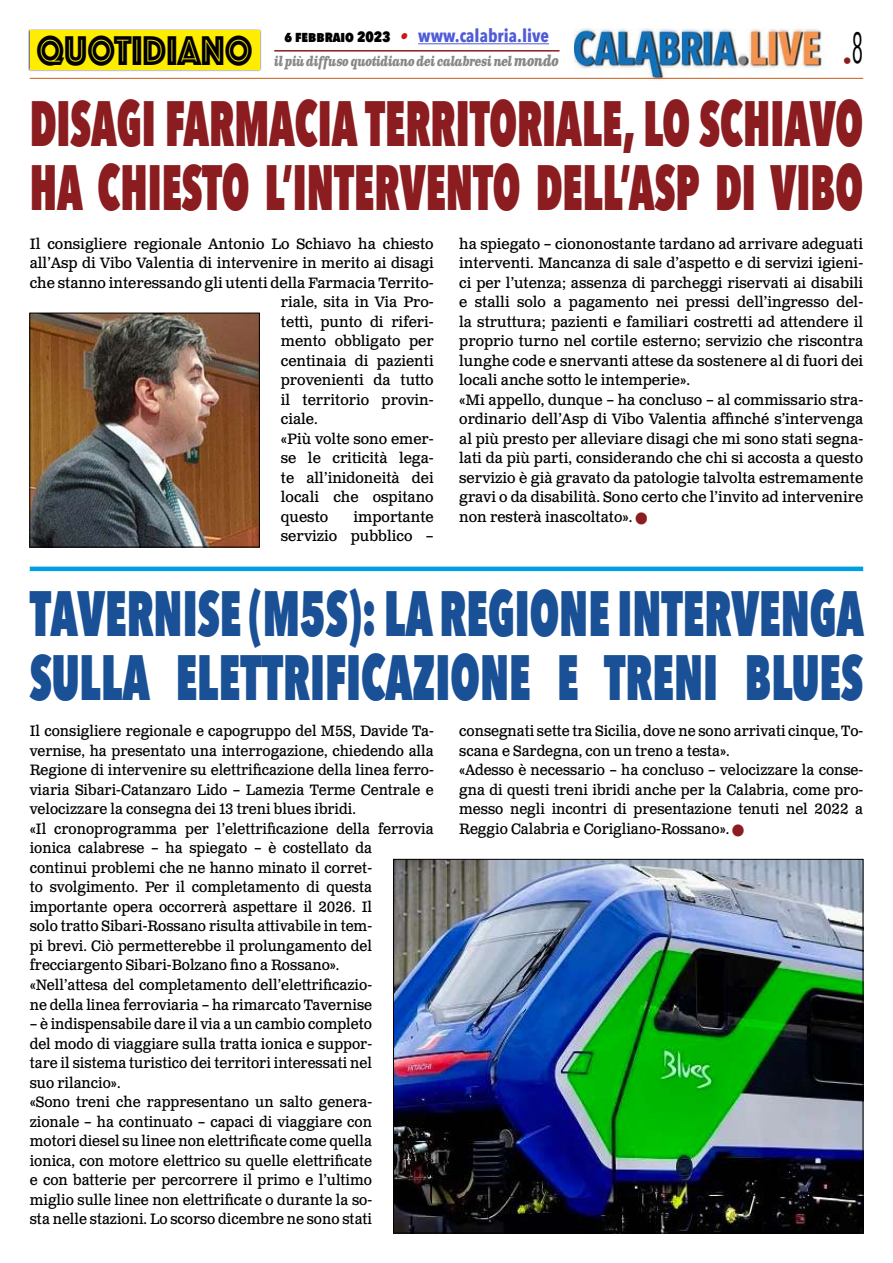
<style>
.page{position:relative;width:893px;height:1263px;background:#fff}
.page>*{position:absolute;margin:0;border:0;box-sizing:border-box;transform-origin:0 0}
.t1{font:800 63.9px/64.5px "Avenir Next Condensed";color:#8b1c1f;scale:.68 1}
.t2{font:800 63.9px/64.5px "Avenir Next Condensed";color:#195096;scale:.72 1}
.t3{font:43.2px "Phosphate Inline";color:#000;scale:.87 1}
.t4{font:700 18px "Avenir Next Condensed";color:#4f5cd6}
.t5{font:18px "Avenir Next Condensed";color:#8b1c1f}
.t6{font:15px/19.5px "Clarendon Text Pro";color:#000;scale:.93 1}
.t7{font:15px/19.5px "Clarendon Text Pro";color:#000;text-align:right;scale:.96 1}
.t8{font:italic 700 13.5px "Clarendon Text Pro";letter-spacing:-.05em;color:#878787;scale:.79 1}
.s1{font-weight:800;font-size:15px;color:#000}
.s2{font-family:"Clarendon Text Pro";font-style:italic;font-size:16.5px;color:#ca181a}
.s3{font-size:15px}
.s4{color:#8b1c1f}
</style>
<div class="page">
<img style="left:574px;top:28px;width:252px;height:53px">
<hr style="left:30px;top:78px;width:833px;height:1px;background:#c85a19">
<div style="left:28px;top:29px;width:233px;height:43px;background:#000;opacity:.75"></div>
<div style="left:30px;top:31px;width:229px;height:39px;background:#ffed00"></div>
<hr style="left:418px;top:43px;width:131px;height:1px;background:#4f5cd6">
<hr style="left:274px;top:50px;width:285px;height:2px;background:#8b1c1f">
<hr style="left:30px;top:567px;width:833px;height:4px;background:#009fe3">
<img style="left:395px;top:861px;width:466px;height:370px">
<img style="left:32px;top:315px;width:226px;height:230px">
<div style="left:30px;top:313px;width:230px;height:234px;border:1px solid #000"></div>
<h2 class="t3" style="left:36px;top:20px;width:250px">QUOTIDIANO</h2>
<p class="t4" style="left:284px;top:25px;width:266px"><span class="s1">6 febbraio 2023</span> <span class="s2">•</span> www.calabria.live</p>
<p class="t8" style="left:274px;top:53px;width:362px">il più diffuso quotidiano dei calabresi nel <span class="s3">mondo</span></p>
<p class="t5" style="left:843px;top:46px;width:22px">•<sup>8</sup></p>
<h1 class="t1" style="left:30px;top:90px;width:1227px">DISAGI FARMACIA TERRITORIALE, LO SCHIAVO<br>HA CHIESTO L’INTERVENTO DELL’ASP DI VIBO</h1>
<p class="t7" style="left:30px;top:235px;width:422px">Il consigliere regionale Antonio Lo Schiavo ha chiesto</p>
<p class="t7" style="left:30px;top:254px;width:422px">all’Asp di Vibo Valentia di intervenire in merito ai disagi</p>
<p class="t7" style="left:30px;top:274px;width:422px">che stanno interessando gli utenti della Farmacia Territo-</p>
<p class="t7" style="left:281px;top:293px;width:161px">riale, sita in Via Pro-</p>
<p class="t7" style="left:281px;top:313px;width:161px">tettì, punto di riferi-</p>
<p class="t7" style="left:281px;top:332px;width:161px">mento obbligato per</p>
<p class="t7" style="left:281px;top:352px;width:161px">centinaia di pazienti</p>
<p class="t7" style="left:281px;top:371px;width:161px">provenienti da tutto</p>
<p class="t7" style="left:281px;top:391px;width:161px">il territorio provin-</p>
<p class="t7" style="left:281px;top:410px;width:40px">ciale.</p>
<p class="t7" style="left:281px;top:430px;width:161px">«Più volte sono emer-</p>
<p class="t7" style="left:281px;top:449px;width:161px">se le criticità lega-</p>
<p class="t7" style="left:281px;top:469px;width:161px">te all’inidoneità dei</p>
<p class="t7" style="left:281px;top:488px;width:161px">locali che ospitano</p>
<p class="t7" style="left:281px;top:508px;width:51px">questo</p>
<p class="t7" style="left:459px;top:235px;width:422px;text-align:left">ha spiegato – ciononostante tardano ad arrivare adeguati interventi. Mancanza di sale d’aspetto e di servizi igieni&shy;ci per l’utenza; assenza di parcheggi riservati ai disabili e stalli solo a pagamento nei pressi dell’ingresso del&shy;la struttura; pazienti e familiari costretti ad attendere il proprio turno nel cortile esterno; servizio che riscontra lunghe code e snervanti attese da sostenere al di fuori dei locali anche sotto le intemperie».<br>«Mi appello, dunque – ha concluso – al commissario stra&shy;ordinario dell’Asp di Vibo Valentia affinché s’intervenga al più presto per alleviare disagi che mi sono stati segna&shy;lati da più parti, considerando che chi si accosta a questo servizio è già gravato da patologie talvolta estremamente gravi o da disabilità. Sono certo che l’invito ad intervenire non resterà inascoltato». <span class="s4">■</span></p>
<p class="t7" style="left:281px;top:508px;width:161px">importante<br>servizio pubblico –</p>
<h1 class="t2" style="left:30px;top:580px;width:1160px">TAVERNISE (M5S): LA REGIONE INTERVENGA<br>SULLA ELETTRIFICAZIONE E TRENI BLUES</h1>
<p class="t6" style="left:30px;top:722px;width:436px">Il consigliere regionale e capogruppo del M5S, Davide Ta&shy;vernise, ha presentato una interrogazione, chiedendo alla Regione di intervenire su elettrificazione della linea ferro&shy;viaria Sibari-Catanzaro Lido – Lamezia Terme Centrale e velocizzare la consegna dei 13 treni blues ibridi.<br>«Il cronoprogramma per l’elettrificazione della ferrovia ionica calabrese – ha spiegato – è costellato da<br>continui problemi che ne hanno minato il corret-<br>to svolgimento. Per il completamento di questa importante opera occorrerà aspettare il 2026. Il<br>solo tratto Sibari-Rossano risulta attivabile in tem-<br>pi brevi. Ciò permetterebbe il prolungamento del frecciargento Sibari-Bolzano fino a Rossano».<br>«Nell’attesa del completamento dell’elettrificazio-<br>ne della linea ferroviaria – ha rimarcato Tavernise</p>
<p class="t6" style="left:30px;top:1015px;width:370px">– è indispensabile dare il via a un cambio completo del modo di viaggiare sulla tratta ionica e suppor&shy;tare il sistema turistico dei territori interessati nel suo rilancio».<br>«Sono treni che rappresentano un salto genera&shy;zionale – ha continuato – capaci di viaggiare con motori diesel su linee non elettrificate come quella ionica, con motore elettrico su quelle elettrificate e con batterie per percorrere il primo e l’ultimo miglio sulle linee non elettrificate o durante la so&shy;sta nelle stazioni. Lo scorso dicembre ne sono stati</p>
<p class="t6" style="left:459px;top:722px;width:436px">consegnati sette tra Sicilia, dove ne sono arrivati cinque, To&shy;scana e Sardegna, con un treno a testa».<br>«Adesso è necessario – ha concluso – velocizzare la conse&shy;gna di questi treni ibridi anche per la Calabria, come pro&shy;messo negli incontri di presentazione tenuti nel 2022 a Reggio Calabria e Corigliano-Rossano». <span class="s4">■</span></p>
</div>
